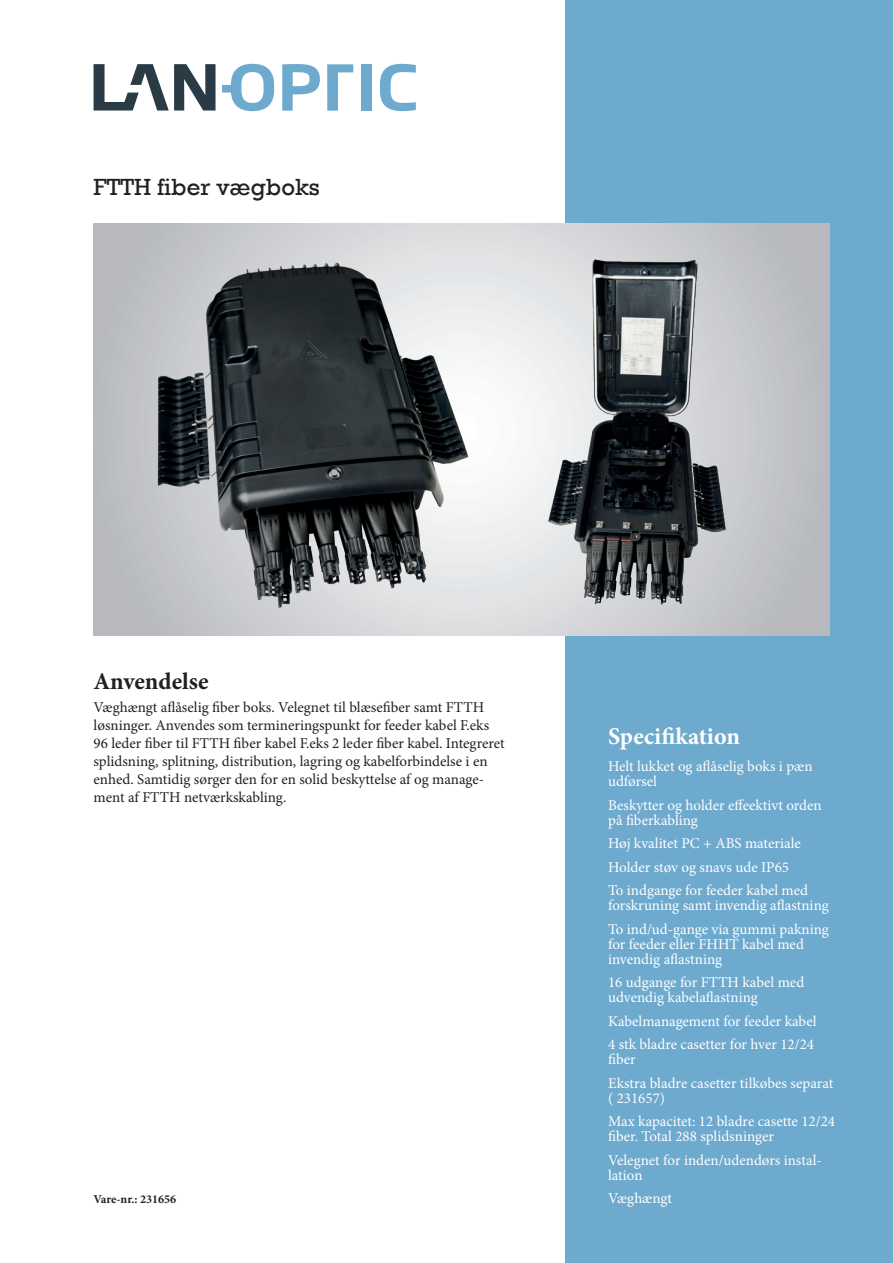
<style>
.page{position:relative;width:893px;height:1263px;background:#fff}
.page>*{position:absolute;margin:0;border:0;box-sizing:border-box;transform-origin:0 0}
.t1{font:24px "Rockwell";color:#231f20}
.t2{font:700 24px "Minion Pro";color:#fff}
.t3{font:700 24px "Minion Pro";letter-spacing:-.005em;color:#231f20}
.t4{font:15px/23.5px "Minion Pro";color:#fff}
.t5{font:15px/18px "Minion Pro";color:#231f20}
.t6{font:700 12px "Minion Pro";color:#231f20}
</style>
<div class="page">
<div style="left:566px;top:0;width:327px;height:1263px;background:#6ea9ce"></div>
<svg style="left:94px;top:223px;width:735px;height:413px"></svg>
<svg style="left:282px;top:64px;width:38px;height:47px"></svg>
<svg style="left:327px;top:64px;width:26px;height:47px"></svg>
<div style="left:362px;top:64px;width:10px;height:47px;background:#6ea9ce"></div>
<svg style="left:380px;top:64px;width:36px;height:47px"></svg>
<svg style="left:94px;top:64px;width:122px;height:47px"></svg>
<svg style="left:222px;top:64px;width:52px;height:47px"></svg>
<img style="left:94px;top:238px;width:403px;height:381px">
<img style="left:497px;top:210px;width:284px;height:426px">
<h1 class="t1" style="left:94px;top:173px;width:228px">FTTH fiber vægboks</h1>
<h1 class="t3" style="left:94px;top:665px;width:117px">Anvendelse</h1>
<p class="t5" style="left:94px;top:698px;width:413px">Væghængt aflåselig fiber boks. Velegnet til blæsefiber samt FTTH løsninger. Anvendes som termineringspunkt for feeder kabel F.eks 96 leder fiber til FTTH fiber kabel F.eks 2 leder fiber kabel. Integreret splidsning, splitning, distribution, lagring og kabelforbindelse i en enhed. Samtidig sørger den for en solid beskyttelse af og manage&shy;ment af FTTH netværkskabling.</p>
<p class="t6" style="left:94px;top:1191px;width:84px">Vare-nr.: 231656</p>
<h1 class="t2" style="left:608px;top:719px;width:133px">Specifikation</h1>
<p class="t4" style="left:608px;top:759px;width:206px;line-height:15px">Helt lukket og aflåselig boks i pæn udførsel</p>
<p class="t4" style="left:608px;top:798px;width:215px;line-height:15px">Beskytter og holder effeektivt orden på fiberkabling</p>
<p class="t4" style="left:608px;top:832px;width:202px">Høj kvalitet PC + ABS materiale<br>Holder støv og snavs ude IP65<br>To indgange for feeder kabel med</p>
<p class="t4" style="left:608px;top:894px;width:222px">forskruning samt invendig aflastning<br>To ind/ud-gange via gummi pakning</p>
<p class="t4" style="left:608px;top:937px;width:197px;line-height:15px">for feeder eller FHHT kabel med invendig aflastning</p>
<p class="t4" style="left:608px;top:975px;width:198px;line-height:15px">16 udgange for FTTH kabel med udvendig kabelaflastning</p>
<p class="t4" style="left:608px;top:1009px;width:210px">Kabelmanagement for feeder kabel<br>4 stk bladre casetter for hver 12/24</p>
<p class="t4" style="left:608px;top:1048px;width:227px">fiber<br>Ekstra bladre casetter tilkøbes separat</p>
<p class="t4" style="left:608px;top:1086px;width:229px">( 231657)<br>Max kapacitet: 12 bladre casette 12/24</p>
<p class="t4" style="left:608px;top:1125px;width:215px">fiber. Total 288 splidsninger<br>Velegnet for inden/udendørs instal-</p>
<p class="t4" style="left:608px;top:1163px;width:65px">lation<br>Væghængt</p>
</div>
